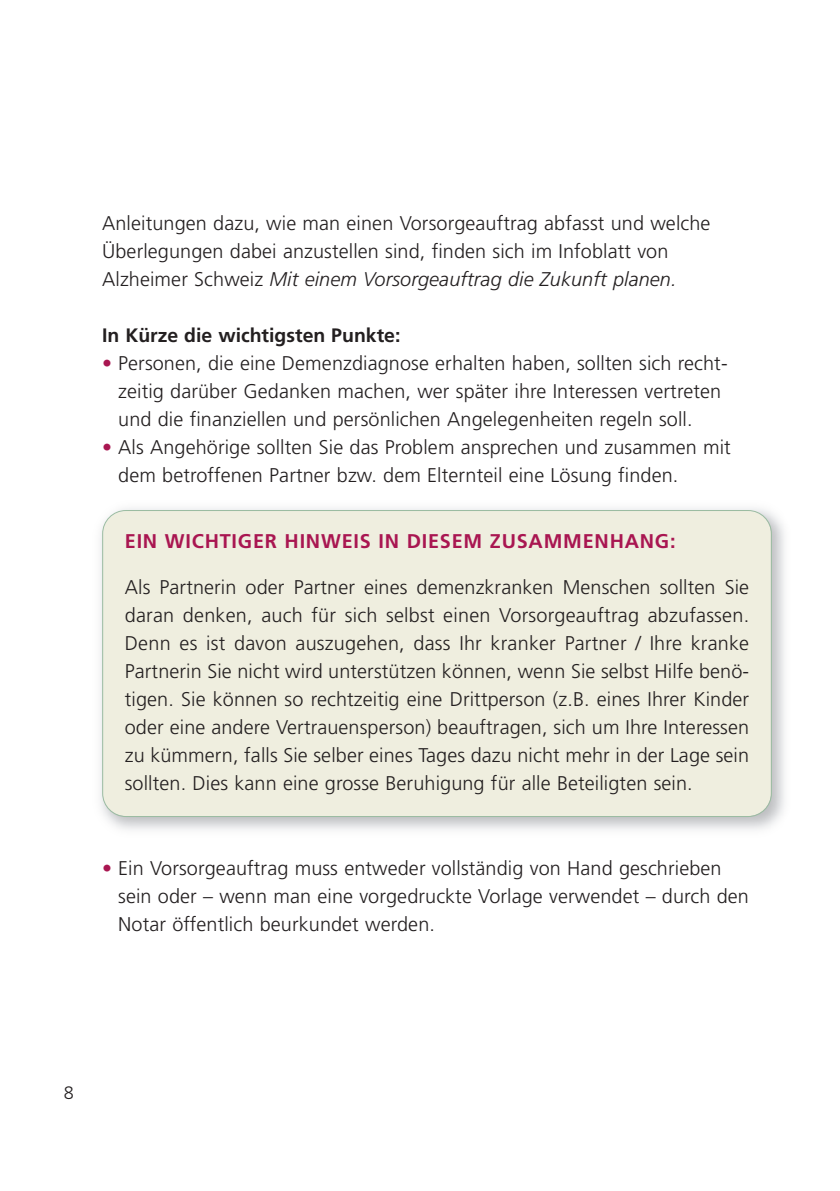
<style>
.page{position:relative;width:840px;height:1191px;background:#fff}
.page>*{position:absolute;margin:0;border:0;box-sizing:border-box;transform-origin:0 0}
.t1{font:300 19.8px/28px "Frutiger";letter-spacing:.005em;color:#231f20}
.t2{font:700 19.8px "Frutiger";letter-spacing:.04em;color:#a91651}
.t3{font:700 19.4px "Frutiger";color:#231f20}
.t4{font:300 18px "Frutiger";color:#231f20}
.s1{font-style:italic}
.s2{color:#a91651}
</style>
<div class="page">
<img style="left:100px;top:508px;width:685px;height:322px">
<div style="left:103px;top:511px;width:667px;height:305px;background:#efeedf;border-radius:23px"></div>
<div style="left:102px;top:510px;width:669px;height:307px;border:2px solid #9bbca1;border-radius:24px"></div>
<p class="t1" style="left:102px;top:211px;width:609px">Anleitungen dazu, wie man einen Vorsorgeauftrag abfasst und welche<br>Überlegungen dabei anzustellen sind, finden sich im Infoblatt von<br>Alzheimer Schweiz <span class="s1">Mit einem Vorsorgeauftrag die Zukunft planen.</span></p>
<p class="t3" style="left:102px;top:328px;width:300px">In Kürze die wichtigsten Punkte:</p>
<p class="t1" style="left:118px;top:351px;width:610px;text-indent:-16px"><span class="s2">•</span> Personen, die eine Demenzdiagnose erhalten haben, sollten sich recht&shy;zeitig darüber Gedanken machen, wer später ihre Interessen vertreten und die finanziellen und persönlichen Angelegenheiten regeln soll.</p>
<p class="t1" style="left:118px;top:435px;width:613px;text-indent:-16px"><span class="s2">•</span> Als Angehörige sollten Sie das Problem ansprechen und zusammen mit dem betroffenen Partner bzw. dem Elternteil eine Lösung finden.</p>
<p class="t2" style="left:125px;top:533px;width:552px">EIN WICHTIGER HINWEIS IN DIESEM ZUSAMMENHANG:</p>
<p class="t1" style="left:125px;top:575px;width:625px;text-align:justify">Als Partnerin oder Partner eines demenzkranken Menschen sollten Sie daran denken, auch für sich selbst einen Vorsorgeauftrag abzufassen.<br>Denn es ist davon auszugehen, dass Ihr kranker Partner / Ihre kranke Partnerin Sie nicht wird unterstützen können, wenn Sie selbst Hilfe benö&shy;tigen. Sie können so rechtzeitig eine Drittperson (z.B. eines Ihrer Kinder oder eine andere Vertrauensperson) beauftragen, sich um Ihre Interessen zu kümmern, falls Sie selber eines Tages dazu nicht mehr in der Lage sein sollten. Dies kann eine grosse Beruhigung für alle Beteiligten sein.</p>
<p class="t1" style="left:118px;top:855px;width:632px;text-indent:-16px"><span class="s2">•</span> Ein Vorsorgeauftrag muss entweder vollständig von Hand geschrieben sein oder – wenn man eine vorgedruckte Vorlage verwendet – durch den<br>Notar öffentlich beurkundet werden.</p>
<p class="t4" style="left:64px;top:1085px;width:12px">8</p>
</div>
